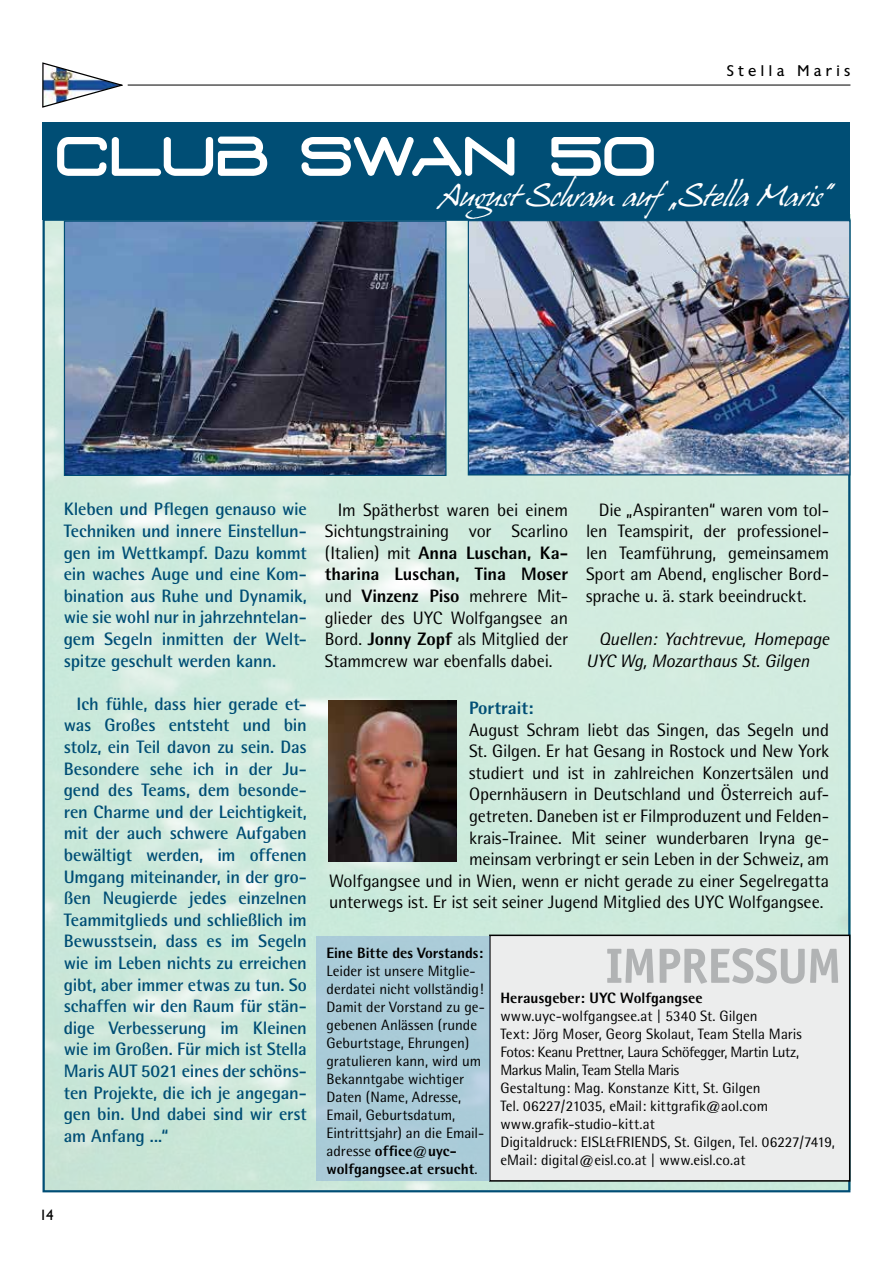
<style>
.page{position:relative;width:893px;height:1263px;background:#fff}
.page>*{position:absolute;margin:0;border:0;box-sizing:border-box;transform-origin:0 0}
.t1{font:54px "D3 Euronism Bold";letter-spacing:.05em;color:#fff}
.t2{font:700 51px "Officina Sans";letter-spacing:-.015em;color:#b1b3b4}
.t3{font:27px "Hans Hand";letter-spacing:-.005em;color:#fff}
.t4{font:18px/21.6px "Rotis Semi Sans";letter-spacing:-.01em;color:#000;text-align:justify}
.t5{font:700 18px/21.6px "Rotis Semi Sans";letter-spacing:-.015em;color:#004e75;text-align:justify}
.t6{font:italic 18px/21.6px "Rotis Semi Sans";letter-spacing:-.01em;color:#000}
.t7{font:800 18px "Rotis Semi Sans";letter-spacing:-.005em;color:#004e75}
.t8{font:15px/18px "Rotis Semi Sans";color:#000}
.t9{font:800 15px "Rotis Semi Sans";color:#000}
.t10{font:15px "Chantilly";letter-spacing:.3em;color:#000}
.t11{font:15px "Gill Sans";color:#000}
.s1{font-weight:800}
</style>
<div class="page">
<img style="left:43px;top:63px;width:80px;height:44px">
<hr style="left:128px;top:85px;width:722px;height:1px;background:#000">
<img style="left:46px;top:222px;width:801px;height:967px">
<div style="left:43px;top:122px;width:807px;height:98px;background:#004e75"></div>
<img style="left:329px;top:700px;width:127px;height:162px">
<div style="left:490px;top:935px;width:360px;height:246px;background:#eceded"></div>
<div style="left:489px;top:934px;width:361px;height:248px;border:2px solid #000"></div>
<img style="left:66px;top:222px;width:379px;height:252px">
<div style="left:64px;top:220px;width:383px;height:256px;border:1px solid #004e75"></div>
<img style="left:470px;top:222px;width:378px;height:251px">
<div style="left:468px;top:220px;width:382px;height:255px;border:1px solid #004e75"></div>
<div style="left:316px;top:937px;width:173px;height:244px;background:#aacbd8"></div>
<p class="t10" style="left:727px;top:61px;width:125px">Stella Maris</p>
<h1 class="t1" style="left:56px;top:136px;width:600px">CLUB SWAN 50</h1>
<h3 class="t3" style="left:439px;top:180px;width:391px">August Schram auf„Stella Maris“</h3>
<p class="t5" style="left:64px;top:498px;width:245px">Kleben und Pflegen genauso wie Techniken und innere Einstellun&shy;gen im Wettkampf. Dazu kommt ein waches Auge und eine Kom&shy;bination aus Ruhe und Dynamik, wie sie wohl nur in jahrzehntelan&shy;gem Segeln inmitten der Welt&shy;spitze geschult werden kann.</p>
<p class="t5" style="left:64px;top:693px;width:245px;text-indent:13px">Ich fühle, dass hier gerade et&shy;was Großes entsteht und bin stolz, ein Teil davon zu sein. Das Besondere sehe ich in der Ju&shy;gend des Teams, dem besonde&shy;ren Charme und der Leichtigkeit, mit der auch schwere Aufgaben bewältigt werden, im offenen Umgang miteinander, in der gro&shy;ßen Neugierde jedes einzelnen Teammitglieds und schließlich im Bewusstsein, dass es im Segeln wie im Leben nichts zu erreichen gibt, aber immer etwas zu tun. So schaffen wir den Raum für stän&shy;dige Verbesserung im Kleinen wie im Großen. Für mich ist Stella Maris AUT 5021 eines der schöns&shy;ten Projekte, die ich je angegan&shy;gen bin. Und dabei sind wir erst am Anfang ...“</p>
<p class="t11" style="left:39px;top:1206px;width:16px">14</p>
<p class="t4" style="left:325px;top:498px;width:245px;text-indent:13px">Im Spätherbst waren bei einem Sichtungstraining vor Scarlino (Italien) mit <span class="s1">Anna Luschan, Ka&shy;tharina Luschan, Tina Moser </span>und <span class="s1">Vinzenz Piso</span> mehrere Mit&shy;glieder des UYC Wolfgangsee an Bord. <span class="s1">Jonny Zopf</span> als Mitglied der Stammcrew war ebenfalls dabei.</p>
<p class="t4" style="left:586px;top:498px;width:245px;text-indent:13px">Die „Aspiranten“ waren vom tol&shy;len Teamspirit, der professionel&shy;len Teamführung, gemeinsamem Sport am Abend, englischer Bord&shy;sprache u. ä. stark beeindruckt.</p>
<p class="t6" style="left:586px;top:628px;width:245px;text-indent:13px">Quellen: Yachtrevue, Homepage<br>UYC Wg, Mozarthaus St. Gilgen</p>
<p class="t7" style="left:469px;top:696px;width:66px">Portrait:</p>
<p class="t4" style="left:469px;top:718px;width:362px">August Schram liebt das Singen, das Segeln und</p>
<p class="t4" style="left:469px;top:740px;width:362px">St. Gilgen. Er hat Gesang in Rostock und New York</p>
<p class="t4" style="left:469px;top:762px;width:362px">studiert und ist in zahlreichen Konzertsälen und</p>
<p class="t4" style="left:469px;top:783px;width:362px">Opernhäusern in Deutschland und Österreich auf-</p>
<p class="t4" style="left:469px;top:805px;width:362px">getreten. Daneben ist er Filmproduzent und Felden-</p>
<p class="t4" style="left:469px;top:826px;width:362px">krais-Trainee. Mit seiner wunderbaren Iryna ge-</p>
<p class="t4" style="left:469px;top:848px;width:362px">meinsam verbringt er sein Leben in der Schweiz, am</p>
<p class="t4" style="left:329px;top:870px;width:502px">Wolfgangsee und in Wien, wenn er nicht gerade zu einer Segelregatta</p>
<p class="t4" style="left:329px;top:891px;width:496px">unterwegs ist. Er ist seit seiner Jugend Mitglied des UYC Wolfgangsee.</p>
<p class="t9" style="left:327px;top:943px;width:158px">Eine Bitte des Vorstands:</p>
<p class="t8" style="left:327px;top:962px;width:160px">Leider ist unsere Mitglie&shy;derdatei nicht vollständig!<br>Damit der Vorstand zu ge&shy;gebenen Anlässen (runde<br>Geburtstage, Ehrungen) gratulieren kann, wird um<br>Bekanntgabe wichtiger<br>Daten (Name, Adresse,<br>Email, Geburtsdatum,<br>Eintrittsjahr) an die Email&shy;adresse <span class="s1">office@uyc&shy;wolfgangsee.at ersucht</span>.</p>
<h2 class="t2" style="left:606px;top:935px;width:237px">IMPRESSUM</h2>
<p class="t9" style="left:500px;top:988px;width:204px">Herausgeber: UYC Wolfgangsee</p>
<p class="t8" style="left:500px;top:1007px;width:336px">www.uyc-wolfgangsee.at | 5340 St. Gilgen<br>Text: Jörg Moser, Georg Skolaut, Team Stella Maris Fotos: Keanu Prettner, Laura Schöfegger, Martin Lutz, Markus Malin, Team Stella Maris<br>Gestaltung: Mag. Konstanze Kitt, St. Gilgen<br>Tel. 06227/21035, eMail: kittgrafik@aol.com www.grafik-studio-kitt.at<br>Digitaldruck: EISL&amp;FRIENDS, St. Gilgen, Tel. 06227/7419, eMail: digital@eisl.co.at | www.eisl.co.at</p>
</div>
